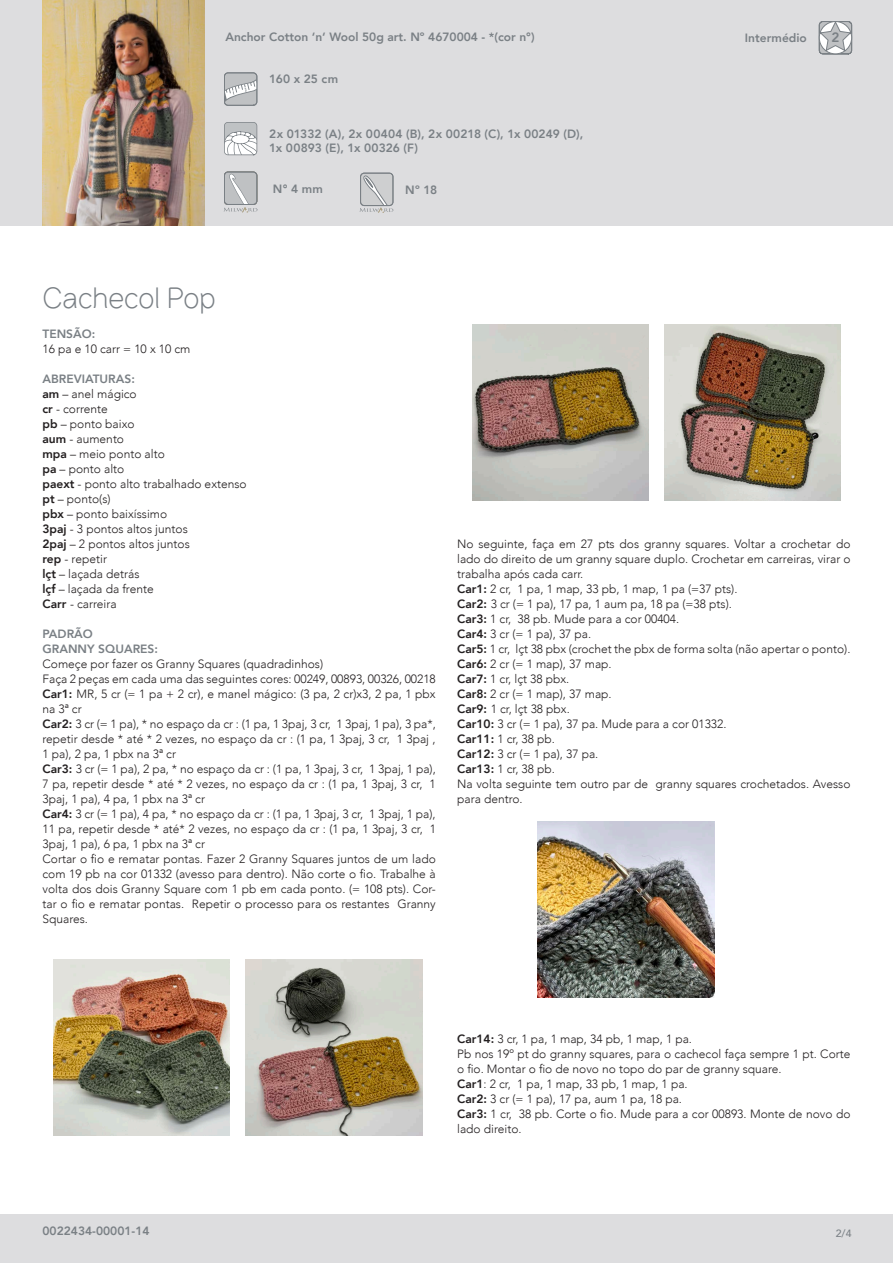
<style>
.page{position:relative;width:893px;height:1263px;background:#fff}
.page>*{position:absolute;margin:0;border:0;box-sizing:border-box;transform-origin:0 0}
.t1{font:300 30px "Brownstone Sans";letter-spacing:-.015em;color:#7a8085}
.Number_of_Difficulty{font:800 13.5px "Avenir";color:#7a8085}
.t2{font:300 12px/15px "Avenir";color:#231f20;text-align:justify}
.Design_No{font:800 12px/14.2px "Avenir";color:#7a8085}
.t3{font:500 10.5px "Avenir";color:#7a8085}
.s1{font-weight:800}
</style>
<div class="page">
<div style="left:0;top:1214px;width:893px;height:49px;background:#dddddf"></div>
<div style="left:0;top:0;width:893px;height:225px;background:#dddddf"></div>
<img style="left:53px;top:959px;width:177px;height:177px">
<img style="left:472px;top:324px;width:176px;height:177px">
<img style="left:246px;top:959px;width:176px;height:177px">
<img style="left:664px;top:324px;width:177px;height:177px">
<img style="left:538px;top:821px;width:176px;height:177px">
<svg style="left:224px;top:122px;width:33px;height:33px"></svg>
<svg style="left:224px;top:72px;width:33px;height:34px"></svg>
<div style="left:360px;top:173px;width:33px;height:33px;border:1px solid #7a8085;border-radius:4px"></div>
<svg style="left:819px;top:21px;width:33px;height:33px"></svg>
<img style="left:43px;top:0;width:161px;height:225px">
<svg style="left:359px;top:175px;width:34px;height:38px"></svg>
<svg style="left:224px;top:172px;width:33px;height:41px"></svg>
<p class="Design_No" style="left:225px;top:29px;width:311px">Anchor Cotton ‘n‘ Wool 50g art. Nº 4670004 - *(cor n°)</p>
<p class="Design_No" style="left:745px;top:31px;width:64px">Intermédio</p>
<p class="Design_No" style="left:269px;top:71px;width:70px">160 x 25 cm</p>
<p class="Design_No" style="left:269px;top:126px;width:315px">2x 01332 (A), 2x 00404 (B), 2x 00218 (C), 1x 00249 (D),<br>1x 00893 (E), 1x 00326 (F)</p>
<p class="Design_No" style="left:273px;top:182px;width:52px">N° 4 mm</p>
<p class="Design_No" style="left:405px;top:182px;width:33px">Nº 18</p>
<p class="Number_of_Difficulty" style="left:831px;top:27px;width:9px">2</p>
<p class="t1" style="left:43px;top:280px;width:175px">Cachecol Pop</p>
<p class="Design_No" style="left:43px;top:326px;width:54px">TENSÃO:</p>
<p class="t2" style="left:43px;top:341px;width:149px">16 pa e 10 carr = 10 x 10 cm</p>
<p class="Design_No" style="left:43px;top:371px;width:94px">ABREVIATURAS:</p>
<p class="t2" style="left:43px;top:386px;width:96px"><span class="s1">am</span> – anel mágico</p>
<p class="t2" style="left:43px;top:401px;width:67px"><span class="s1">cr</span> - corrente</p>
<p class="t2" style="left:43px;top:416px;width:94px"><span class="s1">pb</span> – ponto baixo</p>
<p class="t2" style="left:43px;top:431px;width:83px"><span class="s1">aum</span> - aumento</p>
<p class="t2" style="left:43px;top:446px;width:124px"><span class="s1">mpa</span> – meio ponto alto</p>
<p class="t2" style="left:43px;top:461px;width:83px"><span class="s1">pa</span> – ponto alto</p>
<p class="t2" style="left:43px;top:476px;width:206px"><span class="s1">paext</span> - ponto alto trabalhado extenso</p>
<p class="t2" style="left:43px;top:491px;width:70px"><span class="s1">pt</span> – ponto(s)</p>
<p class="t2" style="left:43px;top:506px;width:126px"><span class="s1">pbx</span> – ponto baixíssimo</p>
<p class="t2" style="left:43px;top:521px;width:147px"><span class="s1">3paj</span> - 3 pontos altos juntos</p>
<p class="t2" style="left:43px;top:536px;width:149px"><span class="s1">2paj</span> – 2 pontos altos juntos</p>
<p class="t2" style="left:43px;top:551px;width:66px"><span class="s1">rep</span> - repetir</p>
<p class="t2" style="left:43px;top:566px;width:98px"><span class="s1">lçt</span> – laçada detrás</p>
<p class="t2" style="left:43px;top:581px;width:113px"><span class="s1">lçf</span> – laçada da frente</p>
<p class="t2" style="left:43px;top:596px;width:76px"><span class="s1">Carr</span> - carreira</p>
<p class="Design_No" style="left:43px;top:626px;width:52px">PADRÃO</p>
<p class="Design_No" style="left:43px;top:641px;width:117px">GRANNY SQUARES:</p>
<p class="t2" style="left:43px;top:656px;width:282px">Começe por fazer os Granny Squares (quadradinhos)</p>
<p class="t2" style="left:43px;top:671px;width:395px">Faça 2 peças em cada uma das seguintes cores: 00249, 00893, 00326, 00218</p>
<p class="t2" style="left:43px;top:686px;width:395px"><span class="s1">Car1:</span> MR, 5 cr (= 1 pa + 2 cr), e manel mágico: (3 pa, 2 cr)x3, 2 pa, 1 pbx na 3ª cr</p>
<p class="t2" style="left:43px;top:716px;width:395px"><span class="s1">Car2:</span> 3 cr (= 1 pa), * no espaço da cr : (1 pa, 1 3paj, 3 cr, 1 3paj, 1 pa), 3 pa*, repetir desde * até * 2 vezes, no espaço da cr : (1 pa, 1 3paj, 3 cr, 1 3paj , 1 pa), 2 pa, 1 pbx na 3ª cr</p>
<p class="t2" style="left:43px;top:761px;width:395px"><span class="s1">Car3:</span> 3 cr (= 1 pa), 2 pa, * no espaço da cr : (1 pa, 1 3paj, 3 cr, 1 3paj, 1 pa), 7 pa, repetir desde * até * 2 vezes, no espaço da cr : (1 pa, 1 3paj, 3 cr, 1<br>3paj, 1 pa), 4 pa, 1 pbx na 3ª cr</p>
<p class="t2" style="left:43px;top:806px;width:395px"><span class="s1">Car4:</span> 3 cr (= 1 pa), 4 pa, * no espaço da cr : (1 pa, 1 3paj, 3 cr, 1 3paj, 1 pa), 11 pa, repetir desde * até* 2 vezes, no espaço da cr : (1 pa, 1 3paj, 3 cr, 1<br>3paj, 1 pa), 6 pa, 1 pbx na 3ª cr</p>
<p class="t2" style="left:43px;top:851px;width:395px">Cortar o fio e rematar pontas. Fazer 2 Granny Squares juntos de um lado com 19 pb na cor 01332 (avesso para dentro). Não corte o fio. Trabalhe à volta dos dois Granny Square com 1 pb em cada ponto. (= 108 pts). Cor&shy;tar o fio e rematar pontas. Repetir o processo para os restantes Granny Squares.</p>
<p class="t2" style="left:457px;top:536px;width:395px">No seguinte, faça em 27 pts dos granny squares. Voltar a crochetar do lado do direito de um granny square duplo. Crochetar em carreiras, virar o trabalha após cada carr.</p>
<p class="t2" style="left:457px;top:581px;width:282px"><span class="s1">Car1:</span> 2 cr, 1 pa, 1 map, 33 pb, 1 map, 1 pa (=37 pts).</p>
<p class="t2" style="left:457px;top:596px;width:276px"><span class="s1">Car2:</span> 3 cr (= 1 pa), 17 pa, 1 aum pa, 18 pa (=38 pts).</p>
<p class="t2" style="left:457px;top:611px;width:224px"><span class="s1">Car3:</span> 1 cr, 38 pb. Mude para a cor 00404.</p>
<p class="t2" style="left:457px;top:626px;width:136px"><span class="s1">Car4:</span> 3 cr (= 1 pa), 37 pa.</p>
<p class="t2" style="left:457px;top:641px;width:395px"><span class="s1">Car5:</span> 1 cr, lçt 38 pbx (crochet the pbx de forma solta (não apertar o ponto).</p>
<p class="t2" style="left:457px;top:656px;width:156px"><span class="s1">Car6:</span> 2 cr (= 1 map), 37 map.</p>
<p class="t2" style="left:457px;top:671px;width:114px"><span class="s1">Car7:</span> 1 cr, lçt 38 pbx.</p>
<p class="t2" style="left:457px;top:686px;width:156px"><span class="s1">Car8:</span> 2 cr (= 1 map), 37 map.</p>
<p class="t2" style="left:457px;top:701px;width:114px"><span class="s1">Car9:</span> 1 cr, lçt 38 pbx.</p>
<p class="t2" style="left:457px;top:716px;width:271px"><span class="s1">Car10:</span> 3 cr (= 1 pa), 37 pa. Mude para a cor 01332.</p>
<p class="t2" style="left:457px;top:731px;width:99px"><span class="s1">Car11:</span> 1 cr, 38 pb.</p>
<p class="t2" style="left:457px;top:746px;width:143px"><span class="s1">Car12:</span> 3 cr (= 1 pa), 37 pa.</p>
<p class="t2" style="left:457px;top:761px;width:99px"><span class="s1">Car13:</span> 1 cr, 38 pb.</p>
<p class="t2" style="left:457px;top:776px;width:395px">Na volta seguinte tem outro par de granny squares crochetados. Avesso para dentro.</p>
<p class="t2" style="left:457px;top:1031px;width:236px"><span class="s1">Car14:</span> 3 cr, 1 pa, 1 map, 34 pb, 1 map, 1 pa.</p>
<p class="t2" style="left:457px;top:1046px;width:395px">Pb nos 19º pt do granny squares, para o cachecol faça sempre 1 pt. Corte o fio. Montar o fio de novo no topo do par de granny square.</p>
<p class="t2" style="left:457px;top:1076px;width:232px"><span class="s1">Car1</span>: 2 cr, 1 pa, 1 map, 33 pb, 1 map, 1 pa.</p>
<p class="t2" style="left:457px;top:1091px;width:226px"><span class="s1">Car2:</span> 3 cr (= 1 pa), 17 pa, aum 1 pa, 18 pa.</p>
<p class="t2" style="left:457px;top:1106px;width:395px"><span class="s1">Car3:</span> 1 cr, 38 pb. Corte o fio. Mude para a cor 00893. Monte de novo do lado direito.</p>
<p class="Design_No" style="left:43px;top:1223px;width:109px">0022434-00001-14</p>
<p class="t3" style="left:836px;top:1225px;width:17px">2/4</p>
</div>
